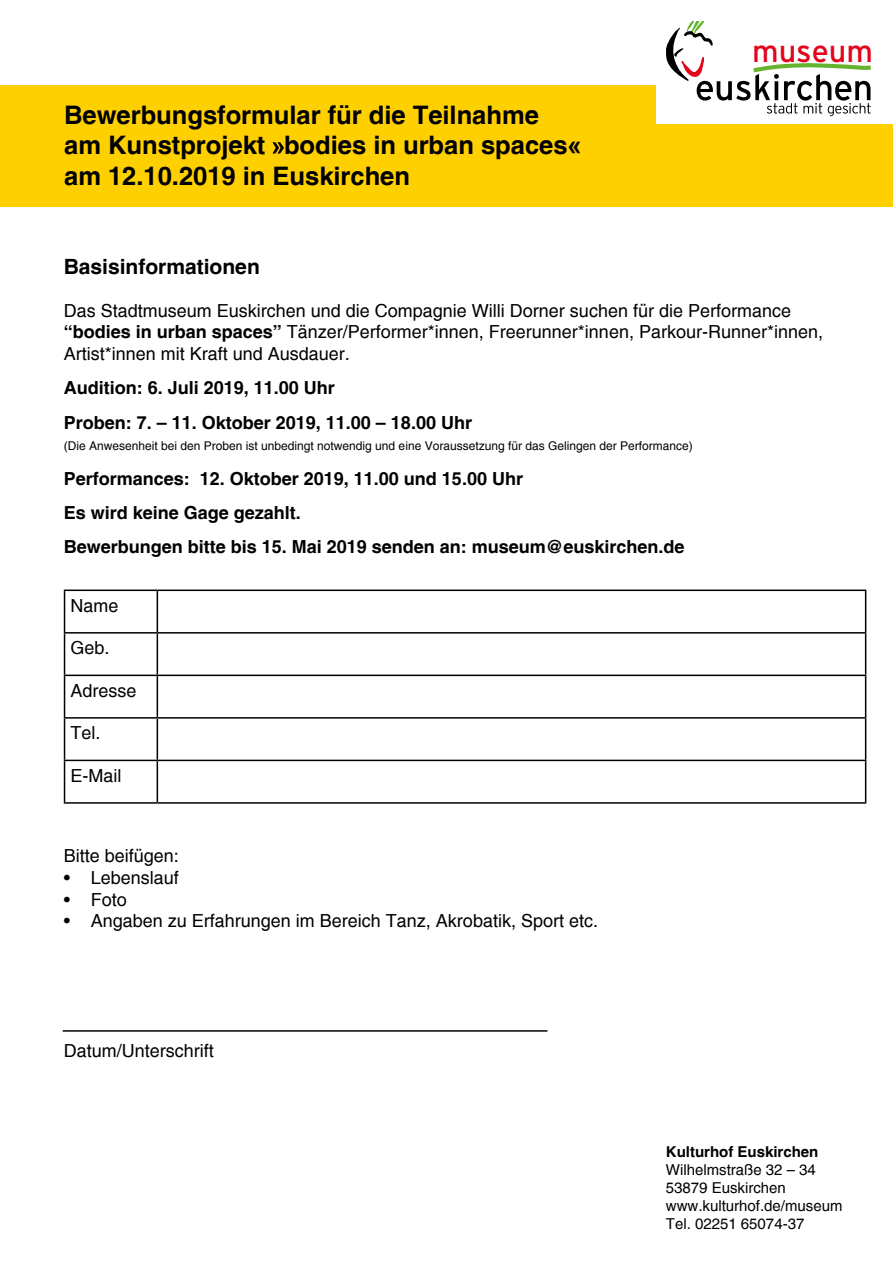
<style>
.page{position:relative;width:893px;height:1263px;background:#fff}
.page>*{position:absolute;margin:0;border:0;box-sizing:border-box;transform-origin:0 0}
.t1{font:30.9px "Interstate";color:#e3051b}
.t2{font:700 25.5px/30.6px "Helvetica";color:#000}
.t3{font:700 21px "Helvetica";color:#000}
.t4{font:18px/21.6px "Helvetica";color:#000}
.t5{font:700 18px/34.3px "Helvetica";color:#000}
.t6{font:15px/18px "Helvetica";color:#000}
.t7{font:700 15px "Helvetica";color:#000}
.t8{font:12px "Helvetica";color:#000}
.s1{font-family:"Arial"}
.s2{font-weight:700}
</style>
<div class="page">
<hr style="left:64px;top:589px;width:93px;height:2px;background:#000">
<hr style="left:64px;top:591px;width:1px;height:41px;background:#000">
<hr style="left:157px;top:589px;width:709px;height:2px;background:#000">
<hr style="left:157px;top:591px;width:1px;height:41px;background:#000">
<hr style="left:865px;top:591px;width:1px;height:41px;background:#000">
<hr style="left:64px;top:632px;width:93px;height:1px;background:#000">
<hr style="left:64px;top:633px;width:1px;height:42px;background:#000">
<hr style="left:157px;top:632px;width:709px;height:1px;background:#000">
<hr style="left:157px;top:633px;width:1px;height:42px;background:#000">
<hr style="left:865px;top:633px;width:1px;height:42px;background:#000">
<hr style="left:64px;top:675px;width:93px;height:1px;background:#000">
<hr style="left:64px;top:676px;width:1px;height:41px;background:#000">
<hr style="left:157px;top:675px;width:709px;height:1px;background:#000">
<hr style="left:157px;top:676px;width:1px;height:41px;background:#000">
<hr style="left:865px;top:676px;width:1px;height:41px;background:#000">
<hr style="left:64px;top:717px;width:93px;height:2px;background:#000">
<hr style="left:64px;top:719px;width:1px;height:41px;background:#000">
<hr style="left:157px;top:717px;width:709px;height:2px;background:#000">
<hr style="left:157px;top:719px;width:1px;height:41px;background:#000">
<hr style="left:865px;top:719px;width:1px;height:41px;background:#000">
<hr style="left:64px;top:760px;width:93px;height:1px;background:#000">
<hr style="left:64px;top:761px;width:1px;height:41px;background:#000">
<hr style="left:157px;top:760px;width:709px;height:1px;background:#000">
<hr style="left:157px;top:761px;width:1px;height:41px;background:#000">
<hr style="left:865px;top:761px;width:1px;height:41px;background:#000">
<hr style="left:64px;top:802px;width:93px;height:2px;background:#000">
<hr style="left:157px;top:802px;width:709px;height:2px;background:#000">
<div style="left:0;top:85px;width:893px;height:121px;background:#ffd000"></div>
<div style="left:656px;top:0;width:237px;height:124px;background:#fff"></div>
<svg style="left:666px;top:21px;width:205px;height:95px"></svg>
<svg style="left:272px;top:142px;width:12px;height:12px"></svg>
<hr style="left:63px;top:1030px;width:484px;height:2px;background:#000">
<h2 class="t2" style="left:64px;top:99px;width:519px">Bewerbungsformular für die Teilnahme am Kunstprojekt bodies in urban spaces<span class="s1">« </span>am 12.10.2019 in Euskirchen</h2>
<h1 class="t1" style="left:752px;top:33px;width:122px">museum</h1>
<p class="t3" style="left:64px;top:253px;width:198px">Basisinformationen</p>
<p class="t4" style="left:64px;top:300px;width:761px">Das Stadtmuseum Euskirchen und die Compagnie Willi Dorner suchen für die Performance <span class="s2">“bodies in urban spaces”</span> Tänzer/Performer*innen, Freerunner*innen, Parkour-Runner*innen,<br>Artist*innen mit Kraft und Ausdauer.</p>
<p class="t5" style="left:64px;top:371px;width:410px">Audition: 6. Juli 2019, 11.00 Uhr<br>Proben: 7. – 11. Oktober 2019, 11.00 – 18.00 Uhr</p>
<p class="t8" style="left:64px;top:439px;width:630px">(Die Anwesenheit bei den Proben ist unbedingt notwendig und eine Voraussetzung für das Gelingen der Performance)</p>
<p class="t5" style="left:64px;top:461px;width:622px">Performances: 12. Oktober 2019, 11.00 und 15.00 Uhr<br>Es wird keine Gage gezahlt.<br>Bewerbungen bitte bis 15. Mai 2019 senden an: museum@euskirchen.de</p>
<p class="t4" style="left:71px;top:595px;width:50px">Name</p>
<p class="t4" style="left:71px;top:637px;width:41px">Geb.</p>
<p class="t4" style="left:71px;top:680px;width:68px">Adresse</p>
<p class="t4" style="left:71px;top:722px;width:32px">Tel.</p>
<p class="t4" style="left:71px;top:765px;width:52px">E-Mail</p>
<p class="t4" style="left:64px;top:845px;width:117px">Bitte beifügen:</p>
<p class="t4" style="left:64px;top:867px;width:117px">• Lebenslauf</p>
<p class="t4" style="left:64px;top:889px;width:65px">• Foto</p>
<p class="t4" style="left:64px;top:910px;width:536px">• Angaben zu Erfahrungen im Bereich Tanz, Akrobatik, Sport etc.</p>
<p class="t4" style="left:64px;top:1040px;width:152px">Datum/Unterschrift</p>
<p class="t7" style="left:666px;top:1143px;width:154px">Kulturhof Euskirchen</p>
<p class="t6" style="left:666px;top:1161px;width:178px">Wilhelmstraße 32 – 34<br>53879 Euskirchen www.kulturhof.de/museum<br>Tel. 02251 65074-37</p>
</div>
